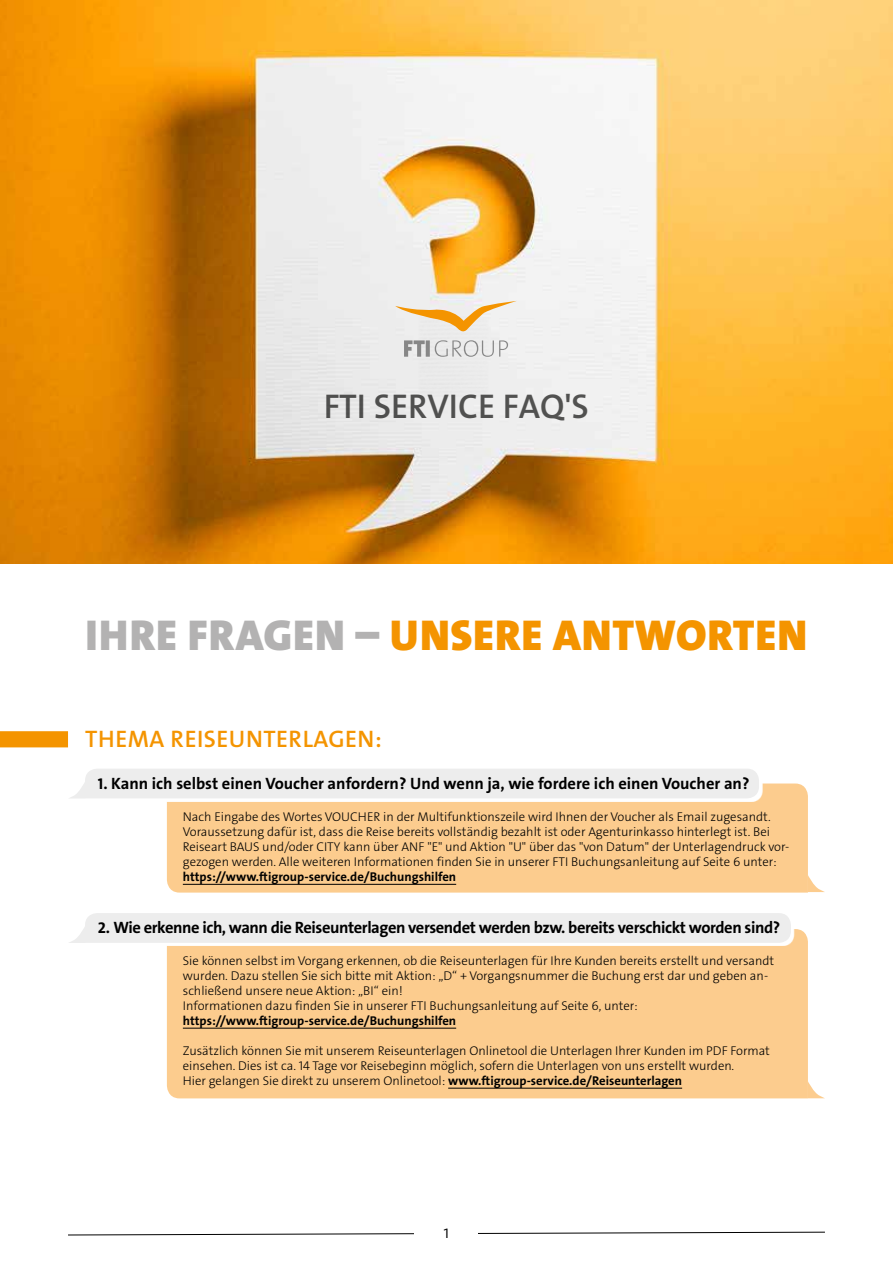
<style>
.page{position:relative;width:893px;height:1263px;background:#fff}
.page>*{position:absolute;margin:0;border:0;box-sizing:border-box;transform-origin:0 0}
.t1{font:900 43.5px "The Sans Os F";letter-spacing:.02em;color:#f49400}
.t2{font:600 34.5px "FTI Sans Caps";color:#575756}
.t3{font:600 24px "The Sans Os F";letter-spacing:.02em;color:#f49400}
.t4{font:300 18px "The Sans Os F";color:#000}
.t5{font:700 16.5px "The Sans FTI";letter-spacing:-.025em;color:#000}
.t6{font:700 16.5px "The Sans FTI";color:#000}
.t7{font:300 12.75px/15px "The Sans FTI";color:#000}
.t8{font:700 12.75px "The Sans FTI";color:#000}
.s1{color:#b3b2b2}
.s2{font-weight:700}
</style>
<div class="page">
<img style="left:0;top:0;width:893px;height:563px">
<img style="left:481px;top:332px;width:8px;height:65px">
<div style="left:419px;top:332px;width:62px;height:65px;background:#eaeaea"></div>
<svg style="left:68px;top:1232px;width:757px;height:3px"></svg>
<div style="left:415px;top:1225px;width:63px;height:38px;background:#fff"></div>
<svg style="left:395px;top:301px;width:122px;height:31px"></svg>
<svg style="left:404px;top:340px;width:104px;height:17px;background:#cecece"></svg>
<svg style="left:808px;top:875px;width:17px;height:17px"></svg>
<svg style="left:808px;top:1081px;width:16px;height:17px"></svg>
<div style="left:167px;top:783px;width:641px;height:109px;background:#fccc8e"></div>
<div style="left:167px;top:929px;width:641px;height:169px;background:#fccc8e"></div>
<div style="left:88px;top:771px;width:674px;height:30px;background:#fff"></div>
<div style="left:88px;top:916px;width:706px;height:30px;background:#fff"></div>
<hr style="left:183px;top:884px;width:273px;height:1px;background:#000">
<hr style="left:183px;top:1028px;width:273px;height:1px;background:#000">
<hr style="left:448px;top:1088px;width:234px;height:1px;background:#000">
<div style="left:70px;top:769px;width:689px;height:29px;background:#ededed"></div>
<div style="left:69px;top:913px;width:722px;height:30px;background:#ededed"></div>
<div style="left:0;top:731px;width:68px;height:16px;background:#f49400"></div>
<h2 class="t2" style="left:323px;top:386px;width:267px">FTI SERVICE FAQ'S</h2>
<h1 class="t1" style="left:85px;top:607px;width:723px"><span class="s1">IHRE FRAGEN –</span> UNSERE ANTWORTEN</h1>
<h3 class="t3" style="left:85px;top:724px;width:298px">THEMA REISEUNTERLAGEN:</h3>
<p class="t6" style="left:98px;top:773px;width:653px">1. Kann ich selbst einen Voucher anfordern? Und wenn ja, wie fordere ich einen Voucher an?</p>
<p class="t7" style="left:183px;top:810px;width:608px">Nach Eingabe des Wortes VOUCHER in der Multifunktionszeile wird Ihnen der Voucher als Email zugesandt.<br>Voraussetzung dafür ist, dass die Reise bereits vollständig bezahlt ist oder Agenturinkasso hinterlegt ist. Bei Reiseart BAUS und/oder CITY kann über ANF "E" und Aktion "U" über das "von Datum" der Unterlagendruck vor&shy;gezogen werden. Alle weiteren Informationen finden Sie in unserer FTI Buchungsanleitung auf Seite 6 unter:</p>
<p class="t8" style="left:183px;top:869px;width:275px">https://www.ftigroup-service.de/Buchungshilfen</p>
<p class="t5" style="left:98px;top:917px;width:684px">2. Wie erkenne ich, wann die Reiseunterlagen versendet werden bzw. bereits verschickt worden sind?</p>
<p class="t7" style="left:183px;top:953px;width:593px">Sie können selbst im Vorgang erkennen, ob die Reiseunterlagen für Ihre Kunden bereits erstellt und versandt wurden. Dazu stellen Sie sich bitte mit Aktion: „D“ + Vorgangsnummer die Buchung erst dar und geben an&shy;schließend unsere neue Aktion: „BI“ ein!<br>Informationen dazu finden Sie in unserer FTI Buchungsanleitung auf Seite 6, unter:</p>
<p class="t8" style="left:183px;top:1013px;width:275px">https://www.ftigroup-service.de/Buchungshilfen</p>
<p class="t7" style="left:183px;top:1043px;width:589px">Zusätzlich können Sie mit unserem Reiseunterlagen Onlinetool die Unterlagen Ihrer Kunden im PDF Format einsehen. Dies ist ca. 14 Tage vor Reisebeginn möglich, sofern die Unterlagen von uns erstellt wurden.<br>Hier gelangen Sie direkt zu unserem Onlinetool: <span class="s2">www.ftigroup-service.de/Reiseunterlagen</span></p>
<h3 class="t4" style="left:443px;top:1220px;width:8px">1</h3>
</div>
